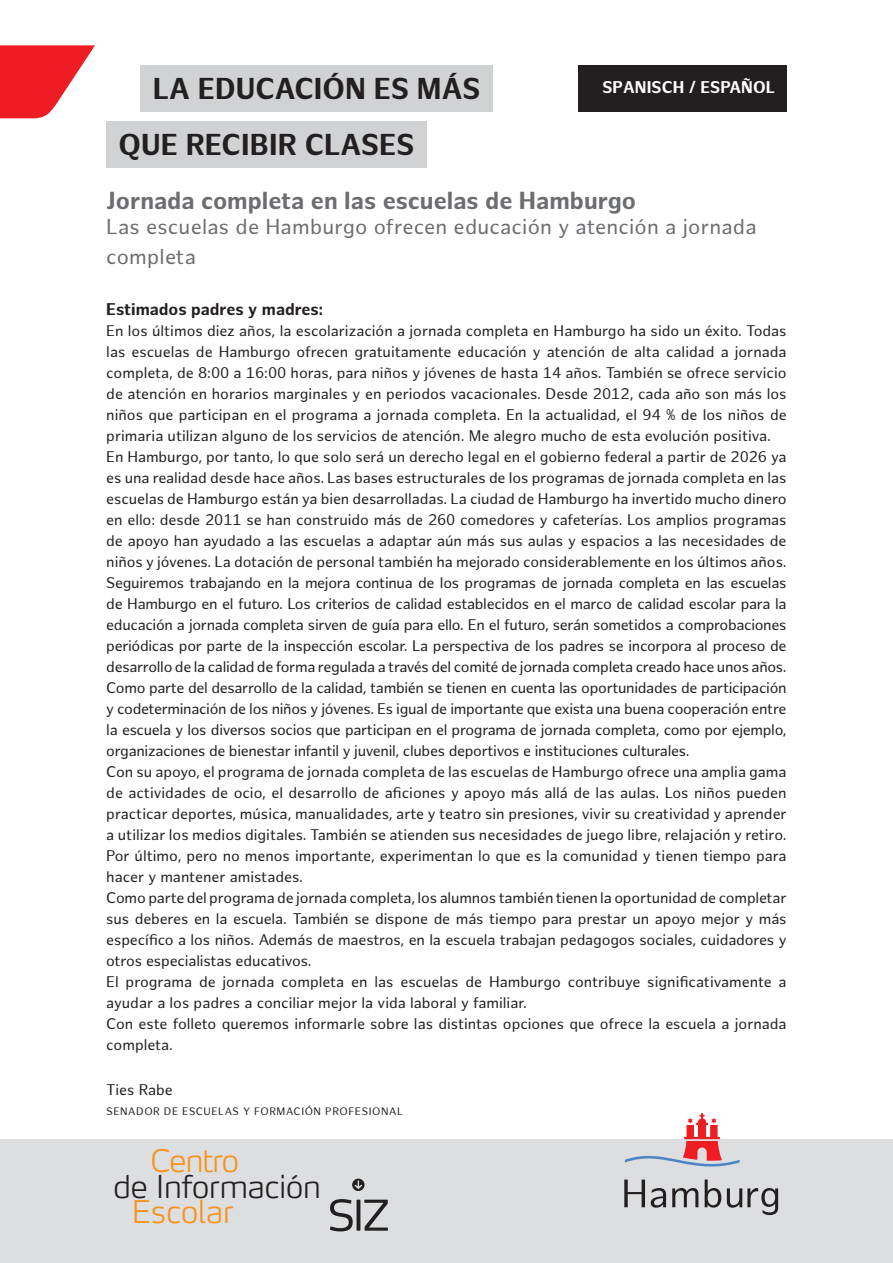
<style>
.page{position:relative;width:893px;height:1263px;background:#fff}
.page>*{position:absolute;margin:0;border:0;box-sizing:border-box;transform-origin:0 0}
.t1{font:200 30.9px "Max Pro";color:#f7931d}
.t2{font:200 30.9px "Max Pro";color:#231f20}
.t3{font:700 29.4px "Hamburg Sans";letter-spacing:.005em;color:#231f20}
.t4{font:700 24px "Hamburg Sans";color:#6c6d70}
.t5{font:21px/30px "Hamburg Sans";letter-spacing:.01em;color:#6c6d70}
.Kapitel_Head{font:700 16.5px "Hamburg Sans";color:#231f20}
.t6{font:700 16.5px "Hamburg Sans";letter-spacing:.005em;color:#fff}
.copytxt{font:15px/21px "Hamburg Sans";color:#231f20;text-align:justify}
.copytxt-2{font:10.5px "Hamburg Sans";letter-spacing:.055em;color:#231f20}
</style>
<div class="page">
<div style="left:0;top:1140px;width:893px;height:123px;background:#dddee0"></div>
<svg style="left:625px;top:1113px;width:115px;height:54px"></svg>
<svg style="left:624px;top:1179px;width:21px;height:28px"></svg>
<svg style="left:651px;top:1188px;width:15px;height:20px"></svg>
<svg style="left:672px;top:1188px;width:26px;height:19px"></svg>
<svg style="left:705px;top:1179px;width:16px;height:28px"></svg>
<svg style="left:727px;top:1188px;width:51px;height:27px"></svg>
<div style="left:140px;top:65px;width:353px;height:46px;background:#d1d2d4"></div>
<div style="left:106px;top:121px;width:320px;height:47px;background:#d1d2d4"></div>
<div style="left:578px;top:65px;width:209px;height:46px;background:#231f20"></div>
<svg style="left:0;top:45px;width:95px;height:73px"></svg>
<svg style="left:330px;top:1199px;width:58px;height:32px"></svg>
<svg style="left:352px;top:1178px;width:13px;height:13px"></svg>
<p class="t3" style="left:153px;top:71px;width:329px">LA EDUCACIÓN ES MÁS</p>
<p class="t3" style="left:118px;top:127px;width:298px">QUE RECIBIR CLASES</p>
<p class="t6" style="left:602px;top:78px;width:174px">SPANISCH / ESPAÑOL</p>
<p class="t4" style="left:106px;top:186px;width:531px">Jornada completa en las escuelas de Hamburgo</p>
<p class="t5" style="left:106px;top:212px;width:652px">Las escuelas de Hamburgo ofrecen educación y atención a jornada completa</p>
<p class="Kapitel_Head" style="left:106px;top:300px;width:218px">Estimados padres y madres:</p>
<p class="copytxt" style="left:106px;top:321px;width:682px">En los últimos diez años, la escolarización a jornada completa en Hamburgo ha sido un éxito. Todas las escuelas de Hamburgo ofrecen gratuitamente educación y atención de alta calidad a jornada completa, de 8:00 a 16:00 horas, para niños y jóvenes de hasta 14 años. También se ofrece servicio de atención en horarios marginales y en periodos vacacionales. Desde 2012, cada año son más los niños que participan en el programa a jornada completa. En la actualidad, el 94 % de los niños de primaria utilizan alguno de los servicios de atención. Me alegro mucho de esta evolución positiva.</p>
<p class="copytxt" style="left:106px;top:447px;width:682px">En Hamburgo, por tanto, lo que solo será un derecho legal en el gobierno federal a partir de 2026 ya es una realidad desde hace años. Las bases estructurales de los programas de jornada completa en las escuelas de Hamburgo están ya bien desarrolladas. La ciudad de Hamburgo ha invertido mucho dinero en ello: desde 2011 se han construido más de 260 comedores y cafeterías. Los amplios programas de apoyo han ayudado a las escuelas a adaptar aún más sus aulas y espacios a las necesidades de niños y jóvenes. La dotación de personal también ha mejorado considerablemente en los últimos años.</p>
<p class="copytxt" style="left:106px;top:573px;width:682px">Seguiremos trabajando en la mejora continua de los programas de jornada completa en las escuelas de Hamburgo en el futuro. Los criterios de calidad establecidos en el marco de calidad escolar para la educación a jornada completa sirven de guía para ello. En el futuro, serán sometidos a comprobaciones periódicas por parte de la inspección escolar. La perspectiva de los padres se incorpora al proceso de desarrollo de la calidad de forma regulada a través del comité de jornada completa creado hace unos años.<br>Como parte del desarrollo de la calidad, también se tienen en cuenta las oportunidades de participación y codeterminación de los niños y jóvenes. Es igual de importante que exista una buena cooperación entre la escuela y los diversos socios que participan en el programa de jornada completa, como por ejemplo, organizaciones de bienestar infantil y juvenil, clubes deportivos e instituciones culturales.</p>
<p class="copytxt" style="left:106px;top:762px;width:682px">Con su apoyo, el programa de jornada completa de las escuelas de Hamburgo ofrece una amplia gama de actividades de ocio, el desarrollo de aficiones y apoyo más allá de las aulas. Los niños pueden practicar deportes, música, manualidades, arte y teatro sin presiones, vivir su creatividad y aprender a utilizar los medios digitales. También se atienden sus necesidades de juego libre, relajación y retiro.<br>Por último, pero no menos importante, experimentan lo que es la comunidad y tienen tiempo para hacer y mantener amistades.</p>
<p class="copytxt" style="left:106px;top:888px;width:682px">Como parte del programa de jornada completa, los alumnos también tienen la oportunidad de completar sus deberes en la escuela. También se dispone de más tiempo para prestar un apoyo mejor y más específico a los niños. Además de maestros, en la escuela trabajan pedagogos sociales, cuidadores y otros especialistas educativos.</p>
<p class="copytxt" style="left:106px;top:972px;width:682px">El programa de jornada completa en las escuelas de Hamburgo contribuye significativamente a ayudar a los padres a conciliar mejor la vida laboral y familiar.</p>
<p class="copytxt" style="left:106px;top:1014px;width:682px">Con este folleto queremos informarle sobre las distintas opciones que ofrece la escuela a jornada completa.</p>
<p class="copytxt" style="left:106px;top:1080px;width:68px">Ties Rabe</p>
<p class="copytxt-2" style="left:106px;top:1105px;width:298px">SENADOR DE ESCUELAS Y FORMACIÓN PROFESIONAL</p>
<p class="t1" style="left:150px;top:1137px;width:90px">Centro</p>
<p class="t2" style="left:113px;top:1162px;width:209px">de Información</p>
<p class="t1" style="left:132px;top:1187px;width:103px">Escolar</p>
</div>
